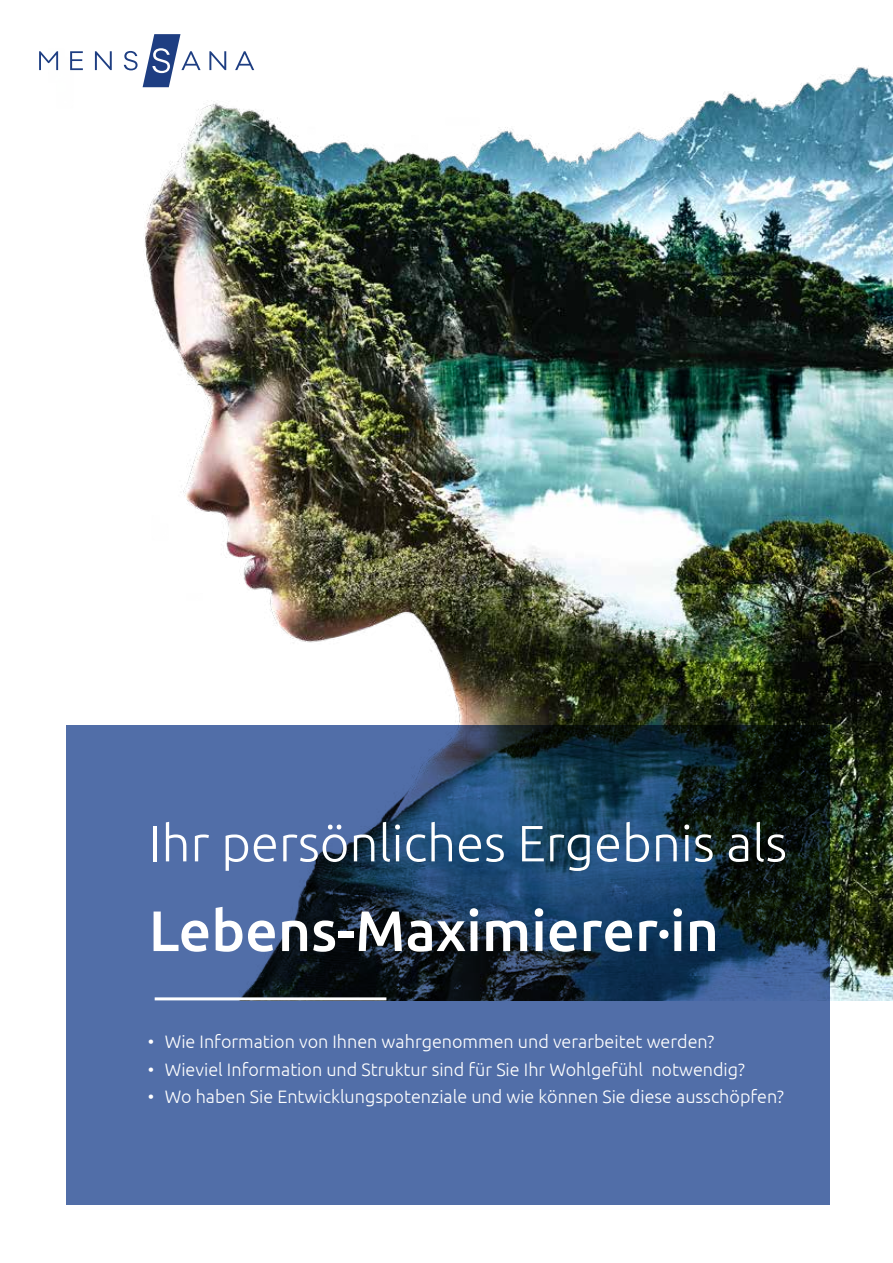
<style>
.page{position:relative;width:893px;height:1263px;background:#fff}
.page>*{position:absolute;margin:0;border:0;box-sizing:border-box;transform-origin:0 0}
.t1{font:500 57px "Ubuntu";color:#fff}
.t2{font:300 51px "Ubuntu";color:#fff}
.t3{font:300 18px "Ubuntu";color:#fff}
</style>
<div class="page">
<img style="left:142px;top:67px;width:751px;height:933px">
<svg style="left:66px;top:725px;width:763px;height:479px;background:#3b5784"></svg>
<svg style="left:39px;top:34px;width:215px;height:53px"></svg>
<hr style="left:155px;top:997px;width:231px;height:3px;background:#fff">
<h2 class="t2" style="left:149px;top:812px;width:640px">Ihr persönliches Ergebnis als</h2>
<h1 class="t1" style="left:149px;top:895px;width:572px">Lebens-Maximierer·in</h1>
<p class="t3" style="left:148px;top:1031px;width:568px">• Wie Information von Ihnen wahrgenommen und verarbeitet werden?</p>
<p class="t3" style="left:148px;top:1058px;width:599px">• Wieviel Information und Struktur sind für Sie Ihr Wohlgefühl notwendig?</p>
<p class="t3" style="left:148px;top:1086px;width:638px">• Wo haben Sie Entwicklungspotenziale und wie können Sie diese ausschöpfen?</p>
</div>
